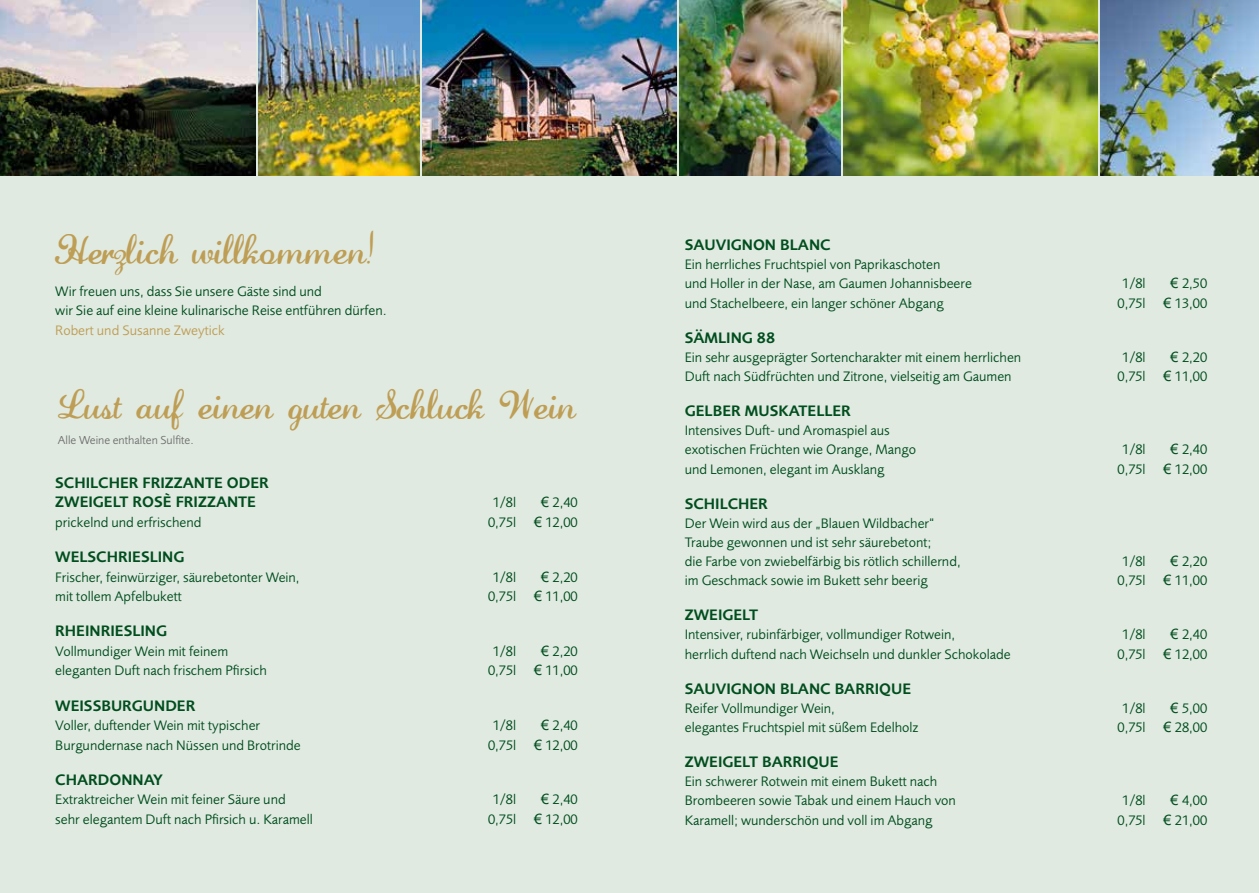
<style>
.page{position:relative;width:1259px;height:893px;background:#e1eae1}
.page>*{position:absolute;margin:0;border:0;box-sizing:border-box;transform-origin:0 0}
.t1{font:30px "Lauren Script";color:#be9e55}
.t2{font:600 15.75px/19.5px "Foundry Sans";color:#004e1e}
.t3{font:14.25px/19.2px "Foundry Sans";color:#004e1e}
.t4{font:14.25px "Foundry Sans";color:#be9e55}
.t5{font:12px "Foundry Sans";color:#707172}
.s1{font-family:"Arial"}
</style>
<div class="page">
<img style="left:0;top:0;width:255px;height:176px">
<img style="left:423px;top:0;width:253px;height:176px">
<img style="left:259px;top:0;width:160px;height:176px">
<img style="left:843px;top:0;width:254px;height:176px">
<img style="left:1100px;top:0;width:159px;height:176px">
<img style="left:680px;top:0;width:160px;height:176px">
<h1 class="t1" style="left:55px;top:231px;width:321px">Herzlich willkommen!</h1>
<p class="t3" style="left:55px;top:281px;width:333px">Wir freuen uns, dass Sie unsere Gäste sind und<br>wir Sie auf eine kleine kulinarische Reise entführen dürfen.</p>
<p class="t4" style="left:55px;top:322px;width:171px">Robert und Susanne Zweytick</p>
<h1 class="t1" style="left:58px;top:385px;width:519px">Lust auf einen guten Schluck Wein</h1>
<p class="t5" style="left:58px;top:433px;width:137px">Alle Weine enthalten Sulfite.</p>
<p class="t2" style="left:55px;top:473px;width:215px">SCHILCHER FRIZZANTE ODER<br>ZWEIGELT ROSÈ FRIZZANTE</p>
<p class="t3" style="left:493px;top:493px;width:25px">1/8l</p>
<p class="t3" style="left:541px;top:493px;width:38px"><span class="s1">€</span> 2,40</p>
<p class="t3" style="left:55px;top:512px;width:148px">prickelnd und erfrischend</p>
<p class="t3" style="left:488px;top:512px;width:30px">0,75l</p>
<p class="t3" style="left:534px;top:512px;width:45px"><span class="s1">€</span> 12,00</p>
<p class="t2" style="left:55px;top:547px;width:131px">WELSCHRIESLING</p>
<p class="t3" style="left:55px;top:567px;width:246px">Frischer, feinwürziger, säurebetonter Wein,</p>
<p class="t3" style="left:493px;top:567px;width:25px">1/8l</p>
<p class="t3" style="left:541px;top:567px;width:38px"><span class="s1">€</span> 2,20</p>
<p class="t3" style="left:55px;top:587px;width:128px">mit tollem Apfelbukett</p>
<p class="t3" style="left:488px;top:587px;width:91px">0,75l <span class="s1">€</span> 11,00</p>
<p class="t2" style="left:55px;top:621px;width:113px">RHEINRIESLING</p>
<p class="t3" style="left:55px;top:641px;width:174px">Vollmundiger Wein mit feinem</p>
<p class="t3" style="left:493px;top:641px;width:25px">1/8l</p>
<p class="t3" style="left:541px;top:641px;width:38px"><span class="s1">€</span> 2,20</p>
<p class="t3" style="left:55px;top:661px;width:213px">eleganten Duft nach frischem Pfirsich</p>
<p class="t3" style="left:488px;top:661px;width:91px">0,75l <span class="s1">€</span> 11,00</p>
<p class="t2" style="left:55px;top:695px;width:142px">WEISSBURGUNDER</p>
<p class="t3" style="left:55px;top:716px;width:206px">Voller, duftender Wein mit typischer</p>
<p class="t3" style="left:493px;top:716px;width:25px">1/8l</p>
<p class="t3" style="left:541px;top:716px;width:38px"><span class="s1">€</span> 2,40</p>
<p class="t3" style="left:55px;top:735px;width:247px">Burgundernase nach Nüssen und Brotrinde</p>
<p class="t3" style="left:488px;top:735px;width:91px">0,75l <span class="s1">€</span> 12,00</p>
<p class="t2" style="left:55px;top:770px;width:109px">CHARDONNAY</p>
<p class="t3" style="left:55px;top:790px;width:232px">Extraktreicher Wein mit feiner Säure und</p>
<p class="t3" style="left:493px;top:790px;width:25px">1/8l</p>
<p class="t3" style="left:541px;top:790px;width:38px"><span class="s1">€</span> 2,40</p>
<p class="t3" style="left:55px;top:809px;width:259px">sehr elegantem Duft nach Pfirsich u. Karamell</p>
<p class="t3" style="left:488px;top:809px;width:91px">0,75l <span class="s1">€</span> 12,00</p>
<p class="t2" style="left:685px;top:235px;width:147px">SAUVIGNON BLANC</p>
<p class="t3" style="left:685px;top:255px;width:289px">Ein herrliches Fruchtspiel von Paprikaschoten<br>und Holler in der Nase, am Gaumen Johannisbeere</p>
<p class="t3" style="left:1122px;top:274px;width:25px">1/8l</p>
<p class="t3" style="left:1170px;top:274px;width:38px"><span class="s1">€</span> 2,50</p>
<p class="t3" style="left:685px;top:293px;width:260px">und Stachelbeere, ein langer schöner Abgang</p>
<p class="t3" style="left:1117px;top:293px;width:30px">0,75l</p>
<p class="t3" style="left:1163px;top:293px;width:45px"><span class="s1">€</span> 13,00</p>
<p class="t2" style="left:685px;top:328px;width:92px">SÄMLING 88</p>
<p class="t3" style="left:685px;top:347px;width:338px">Ein sehr ausgeprägter Sortencharakter mit einem herrlichen</p>
<p class="t3" style="left:1122px;top:347px;width:25px">1/8l</p>
<p class="t3" style="left:1170px;top:347px;width:38px"><span class="s1">€</span> 2,20</p>
<p class="t3" style="left:685px;top:367px;width:328px">Duft nach Südfrüchten und Zitrone, vielseitig am Gaumen</p>
<p class="t3" style="left:1117px;top:367px;width:30px">0,75l</p>
<p class="t3" style="left:1163px;top:367px;width:45px"><span class="s1">€</span> 11,00</p>
<p class="t2" style="left:685px;top:401px;width:168px">GELBER MUSKATELLER</p>
<p class="t3" style="left:685px;top:421px;width:233px">Intensives Duft- und Aromaspiel aus exotischen Früchten wie Orange, Mango</p>
<p class="t3" style="left:1122px;top:440px;width:25px">1/8l</p>
<p class="t3" style="left:1170px;top:440px;width:38px"><span class="s1">€</span> 2,40</p>
<p class="t3" style="left:685px;top:459px;width:201px">und Lemonen, elegant im Ausklang</p>
<p class="t3" style="left:1117px;top:459px;width:30px">0,75l</p>
<p class="t3" style="left:1163px;top:459px;width:45px"><span class="s1">€</span> 12,00</p>
<p class="t2" style="left:685px;top:493px;width:85px">SCHILCHER</p>
<p class="t3" style="left:685px;top:513px;width:277px">Der Wein wird aus der „Blauen Wildbacher“<br>Traube gewonnen und ist sehr säurebetont;<br>die Farbe von zwiebelfärbig bis rötlich schillernd,</p>
<p class="t3" style="left:1122px;top:552px;width:25px">1/8l</p>
<p class="t3" style="left:1170px;top:552px;width:38px"><span class="s1">€</span> 2,20</p>
<p class="t3" style="left:685px;top:571px;width:244px">im Geschmack sowie im Bukett sehr beerig</p>
<p class="t3" style="left:1117px;top:571px;width:30px">0,75l</p>
<p class="t3" style="left:1163px;top:571px;width:45px"><span class="s1">€</span> 11,00</p>
<p class="t2" style="left:685px;top:605px;width:75px">ZWEIGELT</p>
<p class="t3" style="left:685px;top:625px;width:272px">Intensiver, rubinfärbiger, vollmundiger Rotwein,</p>
<p class="t3" style="left:1122px;top:625px;width:25px">1/8l</p>
<p class="t3" style="left:1170px;top:625px;width:38px"><span class="s1">€</span> 2,40</p>
<p class="t3" style="left:685px;top:644px;width:327px">herrlich duftend nach Weichseln und dunkler Schokolade</p>
<p class="t3" style="left:1117px;top:644px;width:30px">0,75l</p>
<p class="t3" style="left:1163px;top:644px;width:45px"><span class="s1">€</span> 12,00</p>
<p class="t2" style="left:685px;top:679px;width:228px">SAUVIGNON BLANC BARRIQUE</p>
<p class="t3" style="left:685px;top:698px;width:152px">Reifer Vollmundiger Wein,</p>
<p class="t3" style="left:1122px;top:698px;width:25px">1/8l</p>
<p class="t3" style="left:1170px;top:698px;width:38px"><span class="s1">€</span> 5,00</p>
<p class="t3" style="left:685px;top:718px;width:235px">elegantes Fruchtspiel mit süßem Edelholz</p>
<p class="t3" style="left:1117px;top:718px;width:30px">0,75l</p>
<p class="t3" style="left:1163px;top:718px;width:45px"><span class="s1">€</span> 28,00</p>
<p class="t2" style="left:685px;top:752px;width:155px">ZWEIGELT BARRIQUE</p>
<p class="t3" style="left:685px;top:772px;width:273px">Ein schwerer Rotwein mit einem Bukett nach<br>Brombeeren sowie Tabak und einem Hauch von</p>
<p class="t3" style="left:1122px;top:791px;width:25px">1/8l</p>
<p class="t3" style="left:1170px;top:791px;width:38px"><span class="s1">€</span> 4,00</p>
<p class="t3" style="left:685px;top:810px;width:249px">Karamell; wunderschön und voll im Abgang</p>
<p class="t3" style="left:1117px;top:810px;width:30px">0,75l</p>
<p class="t3" style="left:1163px;top:810px;width:45px"><span class="s1">€</span> 21,00</p>
</div>
